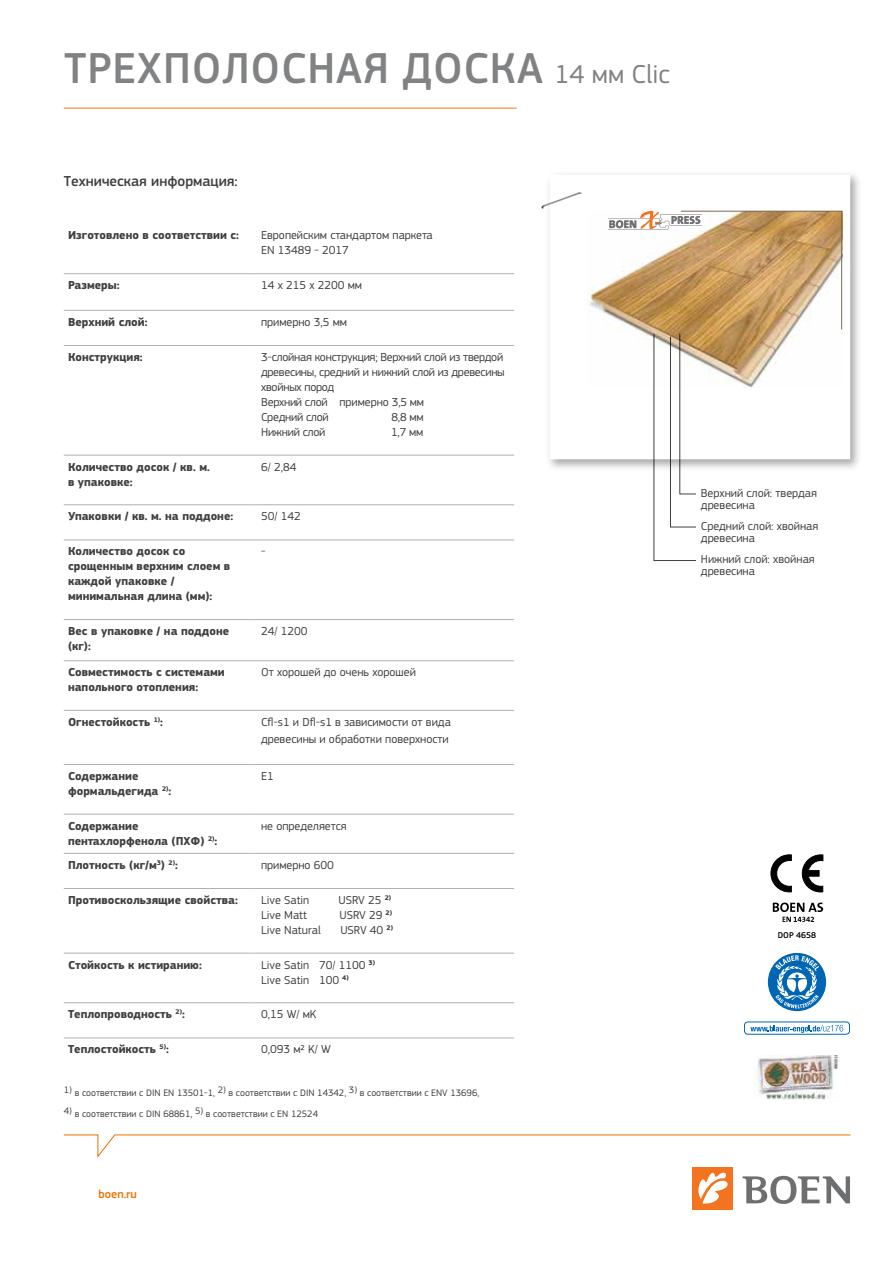
<style>
.page{position:relative;width:893px;height:1263px;background:#fff}
.page>*{position:absolute;margin:0;border:0;box-sizing:border-box;transform-origin:0 0}
.t1{font:500 45px "PF Square Sans Pro";letter-spacing:.02em;color:#808284}
.t2{font:500 15px "PF Square Sans Pro";color:#404042}
.t3{font:700 12px/15px "PF Square Sans Pro";color:#404042}
.t4{font:12px/12px "PF Square Sans Pro";color:#404042}
.t5{font:12px/15px "PF Square Sans Pro";letter-spacing:-.02em;color:#404042}
.t6{font:500 12px "PF Square Sans Pro";color:#e87200}
.t7{font:9.75px "PF Square Sans Pro";color:#404042}
.t8{font:500 8.7px "PF Square Sans Pro";color:#000}
.s1{font-weight:400;font-size:27px}
</style>
<div class="page">
<svg style="left:742px;top:1176px;width:108px;height:28px"></svg>
<div style="left:692px;top:1168px;width:41px;height:42px;background:#f37320"></div>
<svg style="left:698px;top:1172px;width:30px;height:32px"></svg>
<svg style="left:63px;top:1134px;width:788px;height:24px"></svg>
<hr style="left:64px;top:310px;width:186px;height:1px;background:#b0b1b4">
<hr style="left:250px;top:310px;width:264px;height:1px;background:#b0b1b4">
<hr style="left:64px;top:345px;width:186px;height:1px;background:#b0b1b4">
<hr style="left:250px;top:345px;width:264px;height:1px;background:#b0b1b4">
<hr style="left:64px;top:455px;width:186px;height:1px;background:#b0b1b4">
<hr style="left:250px;top:455px;width:264px;height:1px;background:#b0b1b4">
<hr style="left:64px;top:504px;width:186px;height:1px;background:#b0b1b4">
<hr style="left:250px;top:504px;width:264px;height:1px;background:#b0b1b4">
<hr style="left:64px;top:540px;width:186px;height:1px;background:#b0b1b4">
<hr style="left:250px;top:540px;width:264px;height:1px;background:#b0b1b4">
<hr style="left:64px;top:619px;width:186px;height:1px;background:#b0b1b4">
<hr style="left:250px;top:619px;width:264px;height:1px;background:#b0b1b4">
<hr style="left:64px;top:660px;width:186px;height:1px;background:#b0b1b4">
<hr style="left:250px;top:660px;width:264px;height:1px;background:#b0b1b4">
<hr style="left:64px;top:710px;width:186px;height:1px;background:#b0b1b4">
<hr style="left:250px;top:710px;width:264px;height:1px;background:#b0b1b4">
<hr style="left:64px;top:764px;width:186px;height:1px;background:#b0b1b4">
<hr style="left:250px;top:764px;width:264px;height:1px;background:#b0b1b4">
<hr style="left:64px;top:814px;width:186px;height:1px;background:#b0b1b4">
<hr style="left:250px;top:814px;width:264px;height:1px;background:#b0b1b4">
<hr style="left:64px;top:853px;width:186px;height:1px;background:#b0b1b4">
<hr style="left:250px;top:853px;width:264px;height:1px;background:#b0b1b4">
<hr style="left:64px;top:888px;width:186px;height:1px;background:#b0b1b4">
<hr style="left:250px;top:888px;width:264px;height:1px;background:#b0b1b4">
<hr style="left:64px;top:953px;width:186px;height:1px;background:#b0b1b4">
<hr style="left:250px;top:953px;width:264px;height:1px;background:#b0b1b4">
<hr style="left:64px;top:1002px;width:186px;height:1px;background:#b0b1b4">
<hr style="left:250px;top:1002px;width:264px;height:1px;background:#b0b1b4">
<hr style="left:64px;top:1038px;width:186px;height:1px;background:#b0b1b4">
<hr style="left:250px;top:1038px;width:264px;height:1px;background:#b0b1b4">
<hr style="left:64px;top:273px;width:186px;height:1px;background:#b0b1b4">
<hr style="left:250px;top:273px;width:264px;height:1px;background:#b0b1b4">
<hr style="left:64px;top:108px;width:453px;height:1px;background:#f37320">
<div style="left:546px;top:171px;width:317px;height:300px;background:#000;opacity:.35"></div>
<div style="left:550px;top:175px;width:300px;height:284px;background:#fff"></div>
<img style="left:541px;top:192px;width:41px;height:17px">
<img style="left:587px;top:282px;width:21px;height:37px">
<svg style="left:608px;top:210px;width:234px;height:351px"></svg>
<svg style="left:802px;top:855px;width:21px;height:37px"></svg>
<svg style="left:771px;top:855px;width:21px;height:37px"></svg>
<svg style="left:773px;top:902px;width:50px;height:20px"></svg>
<img style="left:754px;top:1056px;width:85px;height:43px">
<svg style="left:768px;top:953px;width:58px;height:58px"></svg>
<div style="left:744px;top:1022px;width:106px;height:12px;border:1px solid #0066b3;border-radius:4px"></div>
<svg style="left:750px;top:1025px;width:93px;height:8px"></svg>
<h1 class="t1" style="left:64px;top:42px;width:607px">ТРЕХПОЛОСНАЯ ДОСКА <span class="s1">14 мм Clic</span></h1>
<p class="t2" style="left:64px;top:172px;width:175px">Техническая информация:</p>
<p class="t3" style="left:68px;top:228px;width:173px">Изготовлено в соответствии с:</p>
<p class="t4" style="left:261px;top:228px;width:173px;line-height:15px">Европейским стандартом паркета<br>EN 13489 - 2017</p>
<p class="t3" style="left:68px;top:278px;width:53px">Размеры:</p>
<p class="t4" style="left:261px;top:279px;width:103px">14 x 215 x 2200 мм</p>
<p class="t3" style="left:68px;top:315px;width:81px">Верхний слой:</p>
<p class="t4" style="left:261px;top:316px;width:88px">примерно 3,5 мм</p>
<p class="t3" style="left:68px;top:350px;width:76px">Конструкция:</p>
<p class="t5" style="left:261px;top:349px;width:245px">3-слойная конструкция; Верхний слой из твердой древесины, средний и нижний слой из древесины хвойных пород<br>Верхний слой примерно 3,5 мм<br>Средний слой</p>
<p class="t4" style="left:391px;top:411px;width:34px">8,8 мм</p>
<p class="t5" style="left:261px;top:424px;width:66px">Нижний слой</p>
<p class="t4" style="left:391px;top:426px;width:34px">1,7 мм</p>
<p class="t3" style="left:68px;top:459px;width:143px">Количество досок / кв. м. в упаковке:</p>
<p class="t4" style="left:261px;top:461px;width:37px">6/ 2,84</p>
<p class="t3" style="left:68px;top:509px;width:167px">Упаковки / кв. м. на поддоне:</p>
<p class="t4" style="left:261px;top:510px;width:41px">50/ 142</p>
<p class="t3" style="left:68px;top:544px;width:164px">Количество досок со срощенным верхним слоем в каждой упаковке / минимальная длина (мм):</p>
<p class="t4" style="left:261px;top:545px;width:6px">-</p>
<p class="t3" style="left:68px;top:624px;width:163px">Вес в упаковке / на поддоне (кг):</p>
<p class="t4" style="left:261px;top:625px;width:48px">24/ 1200</p>
<p class="t3" style="left:68px;top:665px;width:158px">Совместимость с системами напольного отопления:</p>
<p class="t4" style="left:261px;top:666px;width:156px">От хорошей до очень хорошей</p>
<p class="t3" style="left:68px;top:715px;width:97px">Огнестойкость <sup>1)</sup>:</p>
<p class="t4" style="left:261px;top:713px;width:191px;line-height:17.2px">Cfl-s1 и Dfl-s1 в зависимости от вида древесины и обработки поверхности</p>
<p class="t3" style="left:68px;top:769px;width:105px">Содержание формальдегида <sup>2)</sup>:</p>
<p class="t4" style="left:261px;top:770px;width:14px">E1</p>
<p class="t3" style="left:68px;top:818px;width:151px">Содержание пентахлорфенола (ПХФ) <sup>2)</sup>:</p>
<p class="t4" style="left:261px;top:820px;width:87px">не определяется</p>
<p class="t3" style="left:68px;top:858px;width:111px">Плотность (кг/м<sup>3</sup>) <sup>2)</sup>:</p>
<p class="t4" style="left:261px;top:859px;width:74px">примерно 600</p>
<p class="t3" style="left:68px;top:893px;width:171px">Противоскользящие свойства:</p>
<p class="t4" style="left:261px;top:894px;width:50px">Live Satin</p>
<p class="t4" style="left:338px;top:894px;width:54px">USRV 25 <sup>2)</sup></p>
<p class="t4" style="left:261px;top:909px;width:47px">Live Matt</p>
<p class="t4" style="left:339px;top:909px;width:54px">USRV 29 <sup>2)</sup></p>
<p class="t4" style="left:261px;top:924px;width:61px">Live Natural</p>
<p class="t4" style="left:340px;top:924px;width:54px">USRV 40 <sup>2)</sup></p>
<p class="t3" style="left:68px;top:957px;width:135px">Стойкость к истиранию:</p>
<p class="t4" style="left:261px;top:957px;width:116px;line-height:15px">Live Satin 70/ 1100 <sup>3)<br></sup>Live Satin 100 <sup>4)</sup></p>
<p class="t3" style="left:68px;top:1007px;width:118px">Теплопроводность <sup>2)</sup>:</p>
<p class="t4" style="left:261px;top:1008px;width:57px">0,15 W/ мK</p>
<p class="t3" style="left:68px;top:1042px;width:102px">Теплостойкость <sup>5)</sup>:</p>
<p class="t4" style="left:261px;top:1043px;width:71px">0,093 м2 K/ W</p>
<p class="t7" style="left:64px;top:1087px;width:417px">1) в соответствии с DIN EN 13501-1, 2) в соответствии с DIN 14342, 3) в соответствии с ENV 13696,</p>
<p class="t7" style="left:64px;top:1108px;width:256px">4) в соответствии с DIN 68861, 5) в соответствии с EN 12524</p>
<p class="t6" style="left:99px;top:1187px;width:40px">boen.ru</p>
<p class="t4" style="left:701px;top:487px;width:117px">Верхний слой: твердая древесина</p>
<p class="t4" style="left:701px;top:520px;width:119px">Средний слой: хвойная древесина</p>
<p class="t4" style="left:701px;top:554px;width:115px">Нижний слой: хвойная древесина</p>
<p class="t8" style="left:778px;top:930px;width:40px">DOP 4658</p>
</div>
